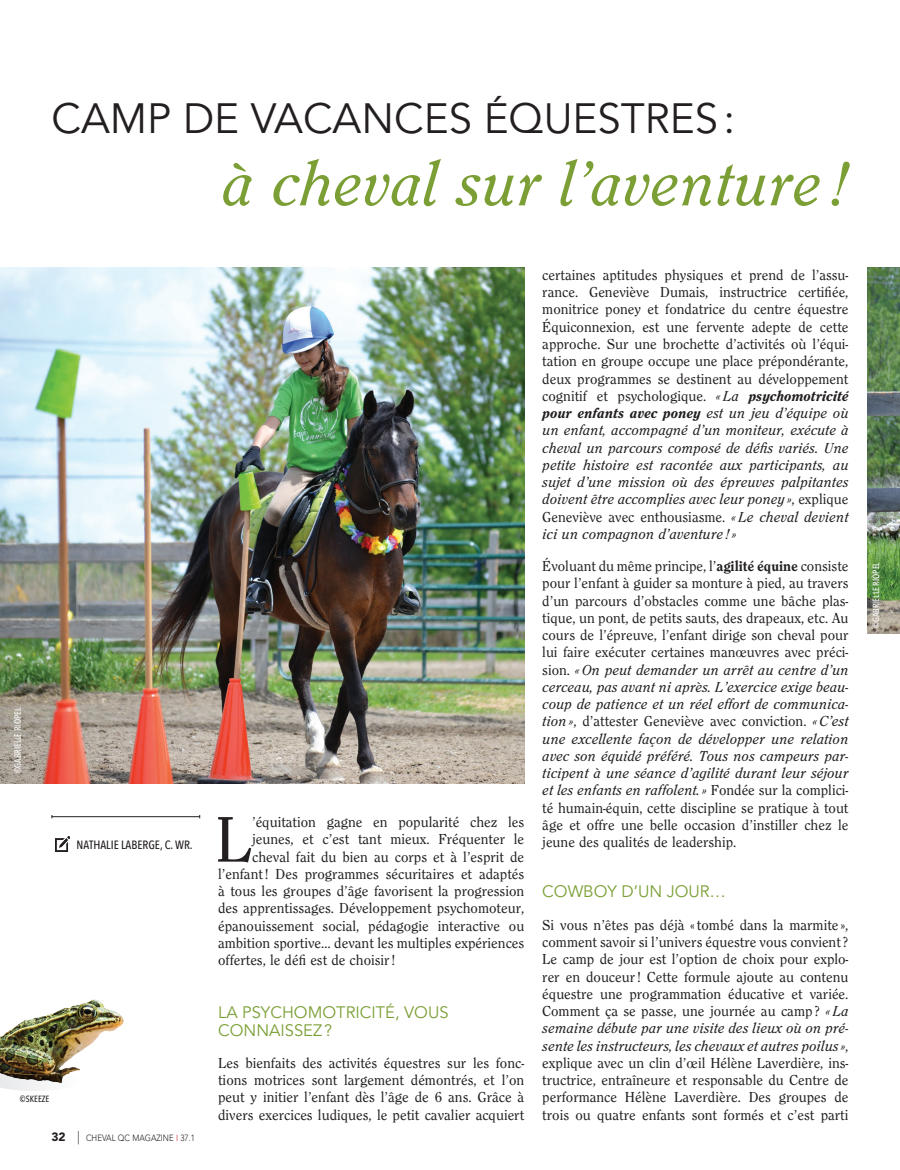
<style>
.page{position:relative;width:900px;height:1170px;background:#fff}
.page>*{position:absolute;margin:0;border:0;box-sizing:border-box;transform-origin:0 0}
.t1{font:66.75px "Clearface Regular DTC";color:#231f20}
.t2{font:64.5px "Clearface Regular Italic DTC";color:#7b9f35}
.t3{font:42px "Avenir";color:#231f20}
.t4{font:16.5px/18px "Avenir";color:#7b9f35}
.t5{font:15px/17.2px "Clearface Regular DTC";color:#231f20;text-align:justify}
.t6{font:15px/17.2px "Clearface Regular Italic DTC";color:#231f20;text-align:justify}
.t7{font:15px "Clearface Heavy Italic DTC";color:#231f20}
.t8{font:500 12px "Avenir Next Condensed";color:#231f20}
.t9{font:900 12px "Avenir";color:#231f20}
.t10{font:500 9px "Avenir Next Condensed";color:#fff}
.t11{font:300 9px "Avenir";color:#231f20;scale:.88 1}
.t12{font:500 9px "Avenir Next Condensed";color:#231f20}
.s1{color:#d1232a}
.s2{font-family:"Clearface Regular Italic DTC"}
.s3{font-family:"Clearface Heavy Italic DTC"}
.s4{font-family:"Clearface Regular DTC"}
.s5{font-family:"Clearface Heavy DTC"}
</style>
<div class="page">
<svg style="left:78px;top:1131px;width:1px;height:13px"></svg>
<img style="left:0;top:268px;width:524px;height:515px">
<img style="left:867px;top:268px;width:32px;height:365px">
<hr style="left:52px;top:816px;width:148px;height:1px;background:#231f20">
<img style="left:55px;top:837px;width:15px;height:14px">
<img style="left:0;top:999px;width:124px;height:92px">
<h3 class="t3" style="left:51px;top:95px;width:685px">CAMP DE VACANCES ÉQUESTRES:</h3>
<h2 class="t2" style="left:222px;top:147px;width:628px">à cheval sur l’aventure !</h2>
<p class="t10" style="left:12px;top:773px;width:67px;rotate:-90deg">©GABRIELLE RIOPEL</p>
<p class="t8" style="left:77px;top:837px;width:117px">NATHALIE LABERGE, C. WR.</p>
<p class="t12" style="left:20px;top:1093px;width:31px">©SKEEZE</p>
<p class="t9" style="left:51px;top:1129px;width:16px">32</p>
<p class="t11" style="left:86px;top:1132px;width:125px">CHEVAL QC MAGAZINE <span class="s1">I</span> 37.1</p>
<h1 class="t1" style="left:215px;top:802px;width:38px">L</h1>
<p class="t5" style="left:252px;top:813px;width:274px">’équitation gagne en popularité chez les</p>
<p class="t5" style="left:252px;top:830px;width:274px">jeunes, et c’est tant mieux. Fréquenter le</p>
<p class="t5" style="left:252px;top:847px;width:273px">cheval fait du bien au corps et à l’esprit de</p>
<p class="t5" style="left:218px;top:865px;width:307px">l’enfant! Des programmes sécuritaires et adaptés</p>
<p class="t5" style="left:218px;top:882px;width:307px">à tous les groupes d’âge favorisent la progression</p>
<p class="t5" style="left:218px;top:899px;width:308px">des apprentissages. Développement psychomoteur,</p>
<p class="t5" style="left:218px;top:916px;width:308px">épanouissement social, pédagogie interactive ou</p>
<p class="t5" style="left:218px;top:934px;width:308px">ambition sportive… devant les multiples expériences</p>
<p class="t5" style="left:218px;top:951px;width:179px">offertes, le défi est de choisir!</p>
<p class="t4" style="left:218px;top:1003px;width:232px">LA PSYCHOMOTRICITÉ, VOUS<br>CONNAISSEZ?</p>
<p class="t5" style="left:218px;top:1054px;width:308px">Les bienfaits des activités équestres sur les fonc&shy;tions motrices sont largement démontrés, et l’on peut y initier l’enfant dès l’âge de 6 ans. Grâce à divers exercices ludiques, le petit cavalier acquiert</p>
<p class="t5" style="left:542px;top:266px;width:308px">certaines aptitudes physiques et prend de l’assu&shy;rance. Geneviève Dumais, instructrice certifiée, monitrice poney et fondatrice du centre équestre Équiconnexion, est une fervente adepte de cette approche. Sur une brochette d’activités où l’équi&shy;tation en groupe occupe une place prépondérante, deux programmes se destinent au développement cognitif et psychologique. <span class="s2">«La</span> <span class="s3">psychomotricité</span></p>
<p class="t7" style="left:542px;top:404px;width:307px">pour enfants avec poney <span class="s2">est un jeu d’équipe où</span></p>
<p class="t6" style="left:542px;top:421px;width:308px">un enfant, accompagné d’un moniteur, exécute à cheval un parcours composé de défis variés. Une petite histoire est racontée aux participants, au sujet d’une mission où des épreuves palpitantes doivent être accomplies avec leur poney »<span class="s4">, explique</span></p>
<p class="t5" style="left:542px;top:507px;width:307px">Geneviève avec enthousiasme. <span class="s2">«Le cheval devient</span></p>
<p class="t6" style="left:542px;top:525px;width:195px">ici un compagnon d’aventure !»</p>
<p class="t5" style="left:542px;top:557px;width:308px">Évoluant du même principe, l’<span class="s5">agilité équine</span> consiste pour l’enfant à guider sa monture à pied, au travers d’un parcours d’obstacles comme une bâche plas&shy;tique, un pont, de petits sauts, des drapeaux, etc. Au cours de l’épreuve, l’enfant dirige son cheval pour lui faire exécuter certaines manœuvres avec préci-</p>
<p class="t6" style="left:542px;top:660px;width:308px"><span class="s4">sion.</span> «On peut demander un arrêt au centre d’un cerceau, pas avant ni après. L’exercice exige beau&shy;coup de patience et un réel effort de communica-</p>
<p class="t5" style="left:542px;top:712px;width:307px"><span class="s2">tion»</span>, d’attester Geneviève avec conviction. <span class="s2">«C’est</span></p>
<p class="t6" style="left:542px;top:729px;width:308px">une excellente façon de développer une relation avec son équidé préféré. Tous nos campeurs par&shy;ticipent à une séance d’agilité durant leur séjour et les enfants en raffolent.» <span class="s4">Fondée sur la complici-</span></p>
<p class="t5" style="left:542px;top:798px;width:308px">té humain-équin, cette discipline se pratique à tout âge et offre une belle occasion d’instiller chez le jeune des qualités de leadership.</p>
<p class="t4" style="left:542px;top:883px;width:185px">COWBOY D’UN JOUR…</p>
<p class="t5" style="left:542px;top:915px;width:308px">Si vous n’êtes pas déjà «tombé dans la marmite », comment savoir si l’univers équestre vous convient?<br>Le camp de jour est l’option de choix pour explo&shy;rer en douceur! Cette formule ajoute au contenu équestre une programmation éducative et variée.<br>Comment ça se passe, une journée au camp ? <span class="s2">«La</span></p>
<p class="t6" style="left:542px;top:1019px;width:307px">semaine débute par une visite des lieux où on pré&shy;sente les instructeurs, les chevaux et autres poilus»<span class="s4">,</span></p>
<p class="t5" style="left:542px;top:1053px;width:308px">explique avec un clin d’œil Hélène Laverdière, ins&shy;tructrice, entraîneure et responsable du Centre de performance Hélène Laverdière. Des groupes de trois ou quatre enfants sont formés et c’est parti</p>
<p class="t10" style="left:870px;top:627px;width:67px;rotate:-90deg">©GABRIELLE RIOPEL</p>
</div>
